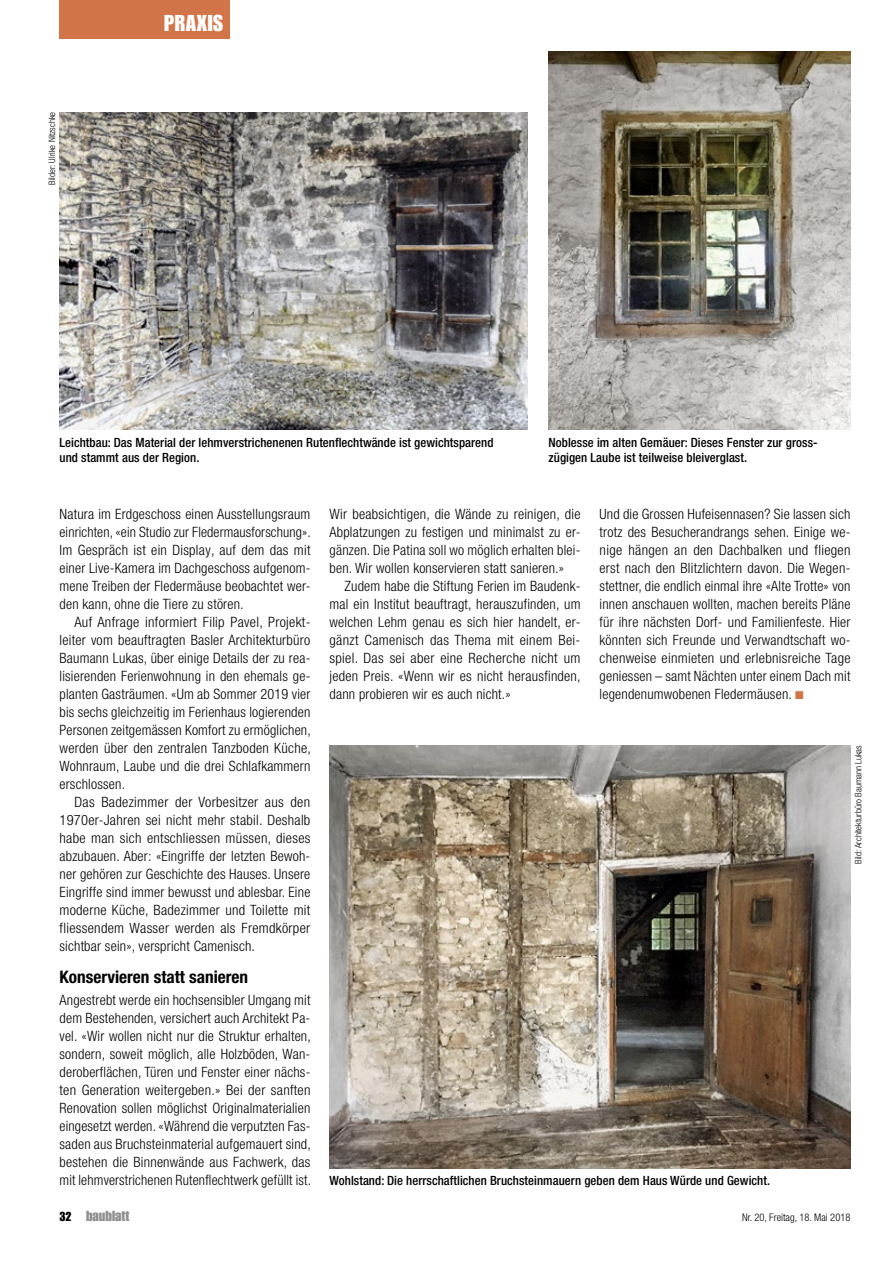
<style>
.page{position:relative;width:893px;height:1263px;background:#fff}
.page>*{position:absolute;margin:0;border:0;box-sizing:border-box;transform-origin:0 0}
.t1{font:22.5px "Impact LT Std";letter-spacing:.025em;color:#fff}
.t2{font:700 condensed 17.25px "Helvetica Neue LT Pro";color:#000}
.t3{font:300 condensed 14.25px/18px "Helvetica Neue LT Pro";letter-spacing:.015em;color:#000;text-align:justify}
.t4{font:14.25px "Impact LT Std";color:#8f8f8f}
.t5{font:500 condensed 12.75px/15px "Helvetica Neue LT Pro";letter-spacing:.005em;color:#000}
.t6{font:300 condensed 10.5px "Helvetica Neue LT Pro";color:#000}
.t7{font:300 condensed 9px "Helvetica Neue LT Pro";color:#000}
.s1{color:#d17448}
.s2{font-size:12.75px;color:#000}
</style>
<div class="page">
<img style="left:549px;top:51px;width:301px;height:378px">
<img style="left:330px;top:745px;width:520px;height:423px">
<img style="left:60px;top:113px;width:467px;height:316px">
<div style="left:60px;top:0;width:170px;height:38px;background:#d17448"></div>
<p class="t7" style="left:47px;top:185px;width:75px;rotate:-90deg">Bilder: Ulrike Nitzschke</p>
<h1 class="t1" style="left:164px;top:10px;width:61px">PRAXIS</h1>
<p class="t5" style="left:60px;top:435px;width:435px">Leichtbau: Das Material der lehmverstrichenenen Rutenflechtwände ist gewichtsparend und stammt aus der Region.</p>
<p class="t5" style="left:549px;top:435px;width:271px">Noblesse im alten Gemäuer: Dieses Fenster zur gross&shy;zügigen Laube ist teilweise bleiverglast.</p>
<p class="t3" style="left:60px;top:505px;width:253px">Natura im Erdgeschoss einen Ausstellungsraum einrichten, «ein Studio zur Fledermausforschung».<br>Im Gespräch ist ein Display, auf dem das mit einer Live-Kamera im Dachgeschoss aufgenom&shy;mene Treiben der Fledermäuse beobachtet wer&shy;den kann, ohne die Tiere zu stören.</p>
<p class="t3" style="left:60px;top:613px;width:253px;text-indent:15px">Auf Anfrage informiert Filip Pavel, Projekt&shy;leiter vom beauftragten Basler Architekturbüro Baumann Lukas, über einige Details der zu rea&shy;lisierenden Ferienwohnung in den ehemals ge&shy;planten Gasträumen. «Um ab Sommer 2019 vier bis sechs gleichzeitig im Ferienhaus logierenden Personen zeitgemässen Komfort zu ermöglichen, werden über den zentralen Tanzboden Küche, Wohnraum, Laube und die drei Schlafkammern erschlossen.</p>
<p class="t3" style="left:60px;top:793px;width:252px;text-indent:15px">Das Badezimmer der Vorbesitzer aus den 1970er-Jahren sei nicht mehr stabil. Deshalb habe man sich entschliessen müssen, dieses abzubauen. Aber: «Eingriffe der letzten Bewoh&shy;ner gehören zur Geschichte des Hauses. Unsere Eingriffe sind immer bewusst und ablesbar. Eine moderne Küche, Badezimmer und Toilette mit fliessendem Wasser werden als Fremdkörper sichtbar sein», verspricht Camenisch.</p>
<p class="t2" style="left:60px;top:967px;width:190px">Konservieren statt sanieren</p>
<p class="t3" style="left:60px;top:991px;width:253px">Angestrebt werde ein hochsensibler Umgang mit dem Bestehenden, versichert auch Architekt Pa&shy;vel. «Wir wollen nicht nur die Struktur erhalten, sondern, soweit möglich, alle Holzböden, Wan&shy;deroberflächen, Türen und Fenster einer nächs&shy;ten Generation weitergeben.» Bei der sanften Renovation sollen möglichst Originalmaterialien eingesetzt werden. «Während die verputzten Fas&shy;saden aus Bruchsteinmaterial aufgemauert sind, bestehen die Binnenwände aus Fachwerk, das mit lehmverstrichenen Rutenflechtwerk gefüllt ist.</p>
<p class="t3" style="left:330px;top:505px;width:252px">Wir beabsichtigen, die Wände zu reinigen, die Abplatzungen zu festigen und minimalst zu er&shy;gänzen. Die Patina soll wo möglich erhalten blei&shy;ben. Wir wollen konservieren statt sanieren.»</p>
<p class="t3" style="left:330px;top:577px;width:253px;text-indent:15px">Zudem habe die Stiftung Ferien im Baudenk&shy;mal ein Institut beauftragt, herauszufinden, um welchen Lehm genau es sich hier handelt, er&shy;gänzt Camenisch das Thema mit einem Bei&shy;spiel. Das sei aber eine Recherche nicht um jeden Preis. «Wenn wir es nicht herausfinden, dann probieren wir es auch nicht.»</p>
<p class="t3" style="left:600px;top:505px;width:253px">Und die Grossen Hufeisennasen? Sie lassen sich trotz des Besucherandrangs sehen. Einige we&shy;nige hängen an den Dachbalken und fliegen erst nach den Blitzlichtern davon. Die Wegen&shy;stettner, die endlich einmal ihre «Alte Trotte» von innen anschauen wollten, machen bereits Pläne für ihre nächsten Dorf- und Familienfeste. Hier könnten sich Freunde und Verwandtschaft wo&shy;chenweise einmieten und erlebnisreiche Tage geniessen – samt Nächten unter einem Dach mit legendenumwobenen Fledermäusen. <span class="s1">■</span></p>
<p class="t7" style="left:853px;top:864px;width:120px;rotate:-90deg">Bild: Architekturbüro Baumann Lukas</p>
<p class="t5" style="left:330px;top:1173px;width:442px">Wohlstand: Die herrschaftlichen Bruchsteinmauern geben dem Haus Würde und Gewicht.</p>
<p class="t4" style="left:60px;top:1208px;width:72px"><span class="s2">32</span> baublatt</p>
<p class="t6" style="left:742px;top:1211px;width:110px">Nr. 20, Freitag, 18. Mai 2018</p>
</div>
